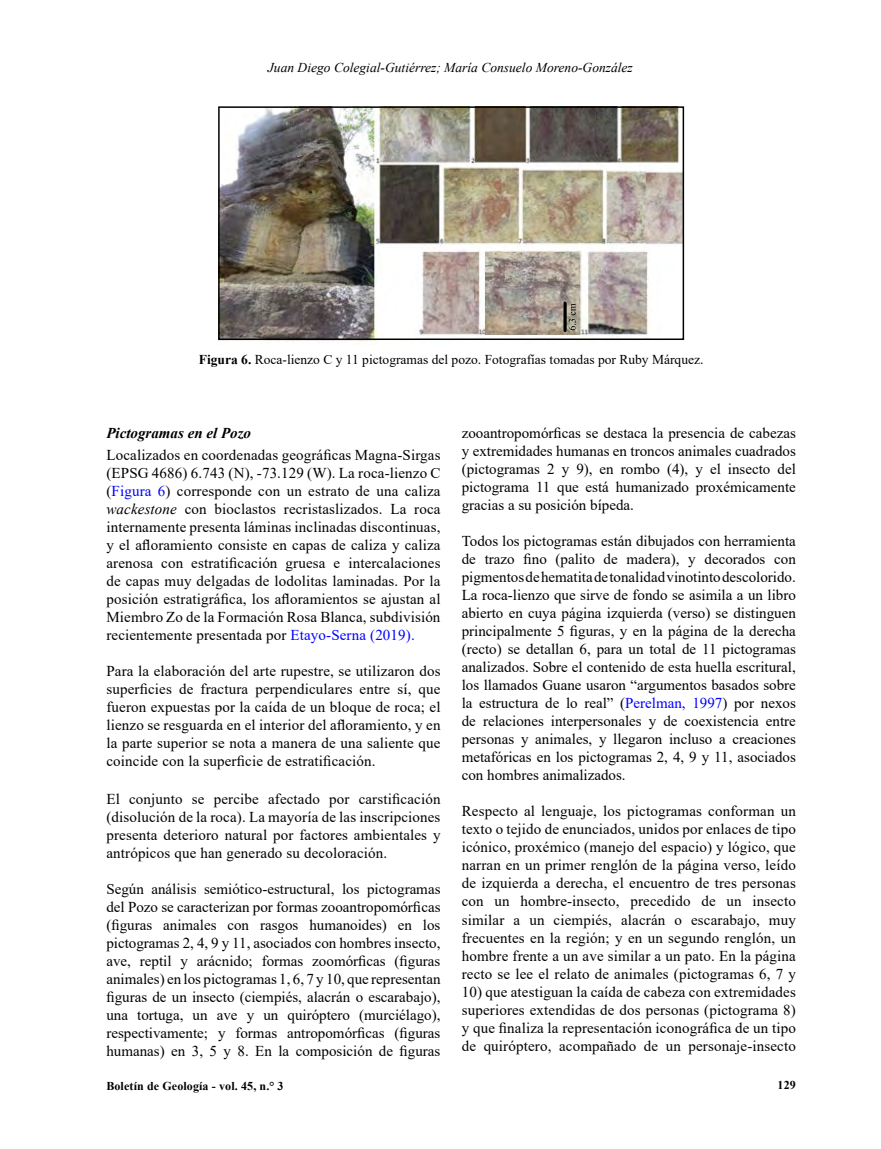
<style>
.page{position:relative;width:881px;height:1149px;background:#fff}
.page>*{position:absolute;margin:0;border:0;box-sizing:border-box;transform-origin:0 0}
.t1{font:15px/18px "Times New Roman";letter-spacing:.01em;color:#000;text-align:justify}
.Titulo_2__Subtitulos{font:italic 700 15px "Times New Roman";color:#000}
.Pie_de_foto{font:13.5px "Times New Roman";color:#000}
.t2{font:italic 13.5px "Times New Roman";color:#000}
.t3{font:700 12px "Times New Roman";letter-spacing:.01em;color:#000}
.s1{font-weight:700}
.s2{color:#00f}
.s3{font-style:italic}
</style>
<div class="page">
<img style="left:218px;top:109px;width:462px;height:233px">
<div style="left:218px;top:106px;width:465px;height:234px;border:2px solid #000"></div>
<img style="left:485px;top:252px;width:95px;height:82px">
<hr style="left:563px;top:303px;width:3px;height:27px;background:#000">
<svg style="left:568px;top:303px;width:7px;height:27px"></svg>
<p class="t2" style="left:268px;top:58px;width:366px">Juan Diego Colegial-Gutiérrez; María Consuelo Moreno-González</p>
<p class="Pie_de_foto" style="left:199px;top:350px;width:506px"><span class="s1">Figura 6.</span> Roca-lienzo C y 11 pictogramas del pozo. Fotografías tomadas por Ruby Márquez.</p>
<h5 class="Titulo_2__Subtitulos" style="left:106px;top:422px;width:146px">Pictogramas en el Pozo</h5>
<p class="t1" style="left:106px;top:445px;width:335px">Localizados en coordenadas geográficas Magna-Sirgas (EPSG 4686) 6.743 (N), -73.129 (W). La roca-lienzo C (<span class="s2">Figura 6</span>) corresponde con un estrato de una caliza <span class="s3">wackestone</span> con bioclastos recristaslizados. La roca internamente presenta láminas inclinadas discontinuas, y el afloramiento consiste en capas de caliza y caliza arenosa con estratificación gruesa e intercalaciones de capas muy delgadas de lodolitas laminadas. Por la posición estratigráfica, los afloramientos se ajustan al Miembro Zo de la Formación Rosa Blanca, subdivisión recientemente presentada por <span class="s2">Etayo-Serna (2019).</span></p>
<p class="t1" style="left:106px;top:661px;width:335px">Para la elaboración del arte rupestre, se utilizaron dos superficies de fractura perpendiculares entre sí, que fueron expuestas por la caída de un bloque de roca; el lienzo se resguarda en el interior del afloramiento, y en la parte superior se nota a manera de una saliente que coincide con la superficie de estratificación.</p>
<p class="t1" style="left:106px;top:788px;width:335px">El conjunto se percibe afectado por carstificación (disolución de la roca). La mayoría de las inscripciones presenta deterioro natural por factores ambientales y antrópicos que han generado su decoloración.</p>
<p class="t1" style="left:106px;top:878px;width:335px">Según análisis semiótico-estructural, los pictogramas del Pozo se caracterizan por formas zooantropomórficas (figuras animales con rasgos humanoides) en los pictogramas 2, 4, 9 y 11, asociados con hombres insecto, ave, reptil y arácnido; formas zoomórficas (figuras animales) en los pictogramas 1, 6, 7 y 10, que representan figuras de un insecto (ciempiés, alacrán o escarabajo), una tortuga, un ave y un quiróptero (murciélago), respectivamente; y formas antropomórficas (figuras humanas) en 3, 5 y 8. En la composición de figuras</p>
<p class="t3" style="left:106px;top:1076px;width:179px">Boletín de Geología - vol. 45, n.° 3</p>
<p class="t1" style="left:461px;top:423px;width:335px">zooantropomórficas se destaca la presencia de cabezas y extremidades humanas en troncos animales cuadrados (pictogramas 2 y 9), en rombo (4), y el insecto del pictograma 11 que está humanizado proxémicamente gracias a su posición bípeda.</p>
<p class="t1" style="left:461px;top:531px;width:335px">Todos los pictogramas están dibujados con herramienta de trazo fino (palito de madera), y decorados con pigmentos de hematita de tonalidad vinotinto descolorido.<br>La roca-lienzo que sirve de fondo se asimila a un libro abierto en cuya página izquierda (verso) se distinguen principalmente 5 figuras, y en la página de la derecha (recto) se detallan 6, para un total de 11 pictogramas analizados. Sobre el contenido de esta huella escritural, los llamados Guane usaron “argumentos basados sobre la estructura de lo real” (<span class="s2">Perelman, 1997</span>) por nexos de relaciones interpersonales y de coexistencia entre personas y animales, y llegaron incluso a creaciones metafóricas en los pictogramas 2, 4, 9 y 11, asociados con hombres animalizados.</p>
<p class="t1" style="left:461px;top:801px;width:335px">Respecto al lenguaje, los pictogramas conforman un texto o tejido de enunciados, unidos por enlaces de tipo icónico, proxémico (manejo del espacio) y lógico, que narran en un primer renglón de la página verso, leído de izquierda a derecha, el encuentro de tres personas con un hombre-insecto, precedido de un insecto similar a un ciempiés, alacrán o escarabajo, muy frecuentes en la región; y en un segundo renglón, un hombre frente a un ave similar a un pato. En la página recto se lee el relato de animales (pictogramas 6, 7 y</p>
<p class="t1" style="left:461px;top:981px;width:335px">10) que atestiguan la caída de cabeza con extremidades superiores extendidas de dos personas (pictograma 8) y que finaliza la representación iconográfica de un tipo de quiróptero, acompañado de un personaje-insecto</p>
<p class="t3" style="left:777px;top:1076px;width:20px">129</p>
</div>
